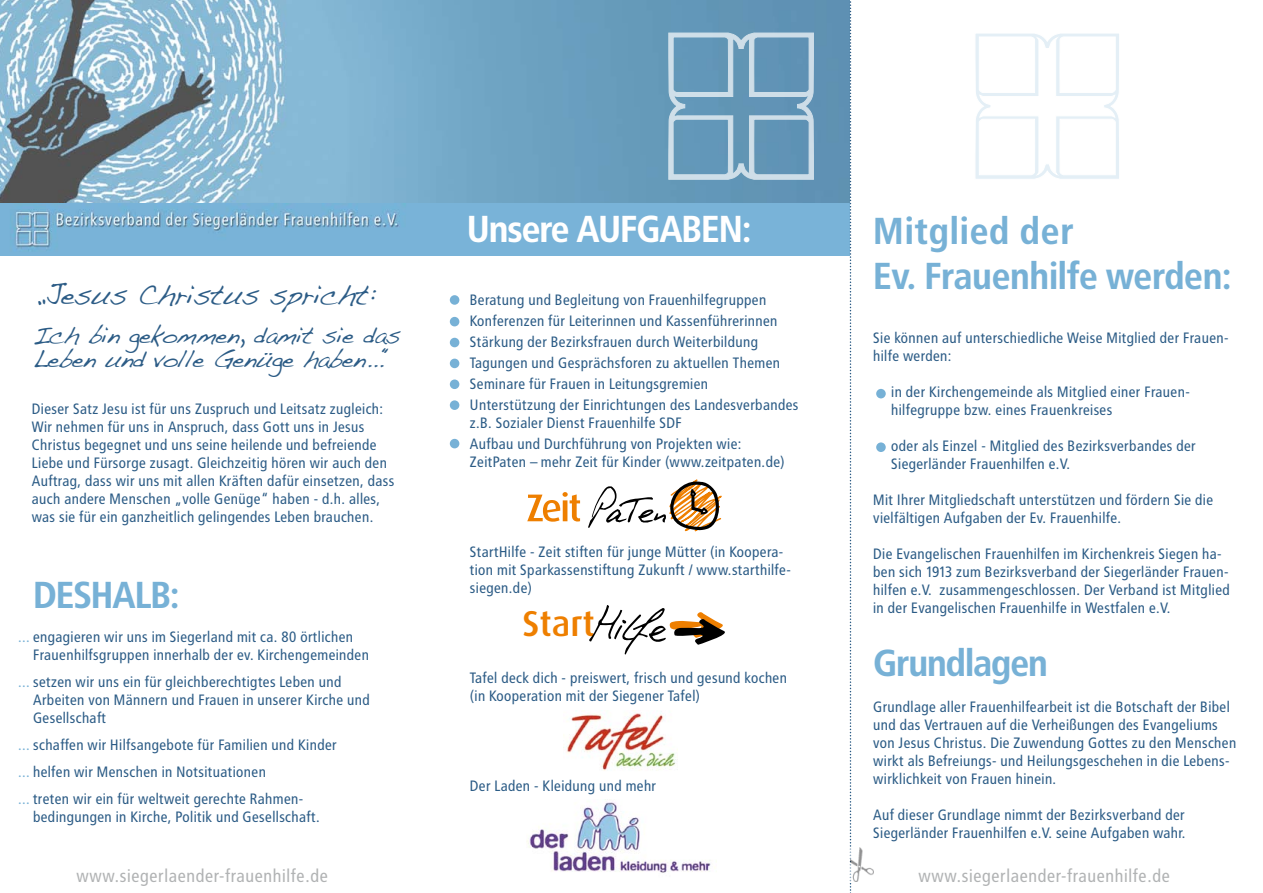
<style>
.page{position:relative;width:1263px;height:893px;background:#fff}
.page>*{position:absolute;margin:0;border:0;box-sizing:border-box;transform-origin:0 0}
.t1{font:700 37.5px/45px "Transit";letter-spacing:-.03em;color:#77b1d6}
.t2{font:700 37.5px "Transit";letter-spacing:-.05em;color:#77b1d6}
.t3{font:700 37.5px "Transit";letter-spacing:-.05em;color:#fff}
.t4{font:500 36px "Dax";color:#ee7f00}
.t5{font:28.5px "Handwriting Dakota";letter-spacing:-.025em;color:#2c5c86}
.t6{font:24.15px/24.2px "Handwriting Dakota";letter-spacing:-.025em;color:#2c5c86}
.t7{font:18px "Transit";color:#b1b3b4}
.t8{font:15px/18px "Transit";letter-spacing:-.01em;color:#2c5c86}
.s1{color:#77b1d6}
</style>
<div class="page">
<img style="left:527px;top:799px;width:188px;height:74px">
<img style="left:0;top:0;width:850px;height:203px">
<img style="left:0;top:203px;width:850px;height:52px">
<div style="left:450px;top:295px;width:9px;height:10px;background:#77b1d6;border-radius:50%"></div>
<div style="left:450px;top:317px;width:9px;height:9px;background:#77b1d6;border-radius:50%"></div>
<div style="left:450px;top:338px;width:9px;height:9px;background:#77b1d6;border-radius:50%"></div>
<div style="left:450px;top:359px;width:9px;height:9px;background:#77b1d6;border-radius:50%"></div>
<div style="left:450px;top:379px;width:9px;height:10px;background:#77b1d6;border-radius:50%"></div>
<div style="left:450px;top:400px;width:9px;height:10px;background:#77b1d6;border-radius:50%"></div>
<div style="left:450px;top:439px;width:9px;height:9px;background:#77b1d6;border-radius:50%"></div>
<svg style="left:850px;top:1px;width:1px;height:892px"></svg>
<svg style="left:527px;top:492px;width:53px;height:30px"></svg>
<svg style="left:588px;top:479px;width:134px;height:53px"></svg>
<svg style="left:589px;top:605px;width:136px;height:50px"></svg>
<img style="left:566px;top:710px;width:110px;height:61px">
<div style="left:876px;top:389px;width:10px;height:9px;background:#77b1d6;border-radius:50%"></div>
<div style="left:876px;top:442px;width:10px;height:10px;background:#77b1d6;border-radius:50%"></div>
<svg style="left:975px;top:33px;width:144px;height:146px"></svg>
<img style="left:850px;top:847px;width:24px;height:35px">
<svg style="left:668px;top:32px;width:146px;height:148px;background:#7ca7c2"></svg>
<h3 class="t5" style="left:33px;top:278px;width:344px">„Jesus Christus spricht:</h3>
<h3 class="t6" style="left:33px;top:322px;width:369px">Ich bin gekommen, damit sie das<br>Leben und volle Genüge haben...“</h3>
<p class="t8" style="left:32px;top:400px;width:364px">Dieser Satz Jesu ist für uns Zuspruch und Leitsatz zugleich:<br>Wir nehmen für uns in Anspruch, dass Gott uns in Jesus Christus begegnet und uns seine heilende und befreiende Liebe und Fürsorge zusagt. Gleichzeitig hören wir auch den Auftrag, dass wir uns mit allen Kräften dafür einsetzen, dass auch andere Menschen „volle Genüge“ haben - d.h. alles, was sie für ein ganzheitlich gelingendes Leben brauchen.</p>
<h1 class="t2" style="left:33px;top:572px;width:149px">DESHALB:</h1>
<p class="t8" style="left:33px;top:628px;width:338px;text-indent:-15px"><span class="s1">...</span> engagieren wir uns im Siegerland mit ca. 80 örtlichen<br>Frauenhilfsgruppen innerhalb der ev. Kirchengemeinden</p>
<p class="t8" style="left:33px;top:673px;width:339px;text-indent:-15px"><span class="s1">...</span> setzen wir uns ein für gleichberechtigtes Leben und<br>Arbeiten von Männern und Frauen in unserer Kirche und<br>Gesellschaft</p>
<p class="t8" style="left:18px;top:731px;width:321px;line-height:27px"><span class="s1">...</span> schaffen wir Hilfsangebote für Familien und Kinder <span class="s1">...</span> helfen wir Menschen in Notsituationen<br><span class="s1">...</span> treten wir ein für weltweit gerechte Rahmen-</p>
<p class="t8" style="left:33px;top:808px;width:289px">bedingungen in Kirche, Politik und Gesellschaft.</p>
<p class="t7" style="left:77px;top:865px;width:253px">www.siegerlaender-frauenhilfe.de</p>
<h1 class="t3" style="left:467px;top:206px;width:287px">Unsere AUFGABEN:</h1>
<p class="t8" style="left:470px;top:290px;width:331px;line-height:21px">Beratung und Begleitung von Frauenhilfegruppen Konferenzen für Leiterinnen und Kassenführerinnen Stärkung der Bezirksfrauen durch Weiterbildung Tagungen und Gesprächsforen zu aktuellen Themen Seminare für Frauen in Leitungsgremien<br>Unterstützung der Einrichtungen des Landesverbandes</p>
<p class="t8" style="left:470px;top:413px;width:274px;line-height:21px">z.B. Sozialer Dienst Frauenhilfe SDF<br>Aufbau und Durchführung von Projekten wie:</p>
<p class="t8" style="left:470px;top:453px;width:317px">ZeitPaten – mehr Zeit für Kinder (www.zeitpaten.de)</p>
<p class="t8" style="left:470px;top:543px;width:323px">StartHilfe - Zeit stiften für junge Mütter (in Koopera&shy;tion mit Sparkassenstiftung Zukunft / www.starthilfe&shy;siegen.de)</p>
<h2 class="t4" style="left:523px;top:604px;width:74px">Start</h2>
<p class="t8" style="left:470px;top:669px;width:319px">Tafel deck dich - preiswert, frisch und gesund kochen (in Kooperation mit der Siegener Tafel)</p>
<p class="t8" style="left:470px;top:777px;width:188px">Der Laden - Kleidung und mehr</p>
<h1 class="t1" style="left:873px;top:209px;width:361px">Mitglied der<br>Ev. Frauenhilfe werden:</h1>
<p class="t8" style="left:873px;top:329px;width:357px">Sie können auf unterschiedliche Weise Mitglied der Frauen&shy;hilfe werden:</p>
<p class="t8" style="left:891px;top:383px;width:301px">in der Kirchengemeinde als Mitglied einer Frauen&shy;hilfegruppe bzw. eines Frauenkreises</p>
<p class="t8" style="left:891px;top:437px;width:307px">oder als Einzel - Mitglied des Bezirksverbandes der<br>Siegerländer Frauenhilfen e.V.</p>
<p class="t8" style="left:873px;top:491px;width:342px">Mit Ihrer Mitgliedschaft unterstützen und fördern Sie die vielfältigen Aufgaben der Ev. Frauenhilfe.</p>
<p class="t8" style="left:873px;top:545px;width:359px">Die Evangelischen Frauenhilfen im Kirchenkreis Siegen ha&shy;ben sich 1913 zum Bezirksverband der Siegerländer Frauen&shy;hilfen e.V. zusammengeschlossen. Der Verband ist Mitglied in der Evangelischen Frauenhilfe in Westfalen e.V.</p>
<h1 class="t2" style="left:873px;top:641px;width:177px">Grundlagen</h1>
<p class="t8" style="left:873px;top:698px;width:365px">Grundlage aller Frauenhilfearbeit ist die Botschaft der Bibel und das Vertrauen auf die Verheißungen des Evangeliums von Jesus Christus. Die Zuwendung Gottes zu den Menschen wirkt als Befreiungs- und Heilungsgeschehen in die Lebens&shy;wirklichkeit von Frauen hinein.</p>
<p class="t8" style="left:873px;top:806px;width:314px">Auf dieser Grundlage nimmt der Bezirksverband der<br>Siegerländer Frauenhilfen e.V. seine Aufgaben wahr.</p>
<p class="t7" style="left:918px;top:865px;width:253px">www.siegerlaender-frauenhilfe.de</p>
</div>
